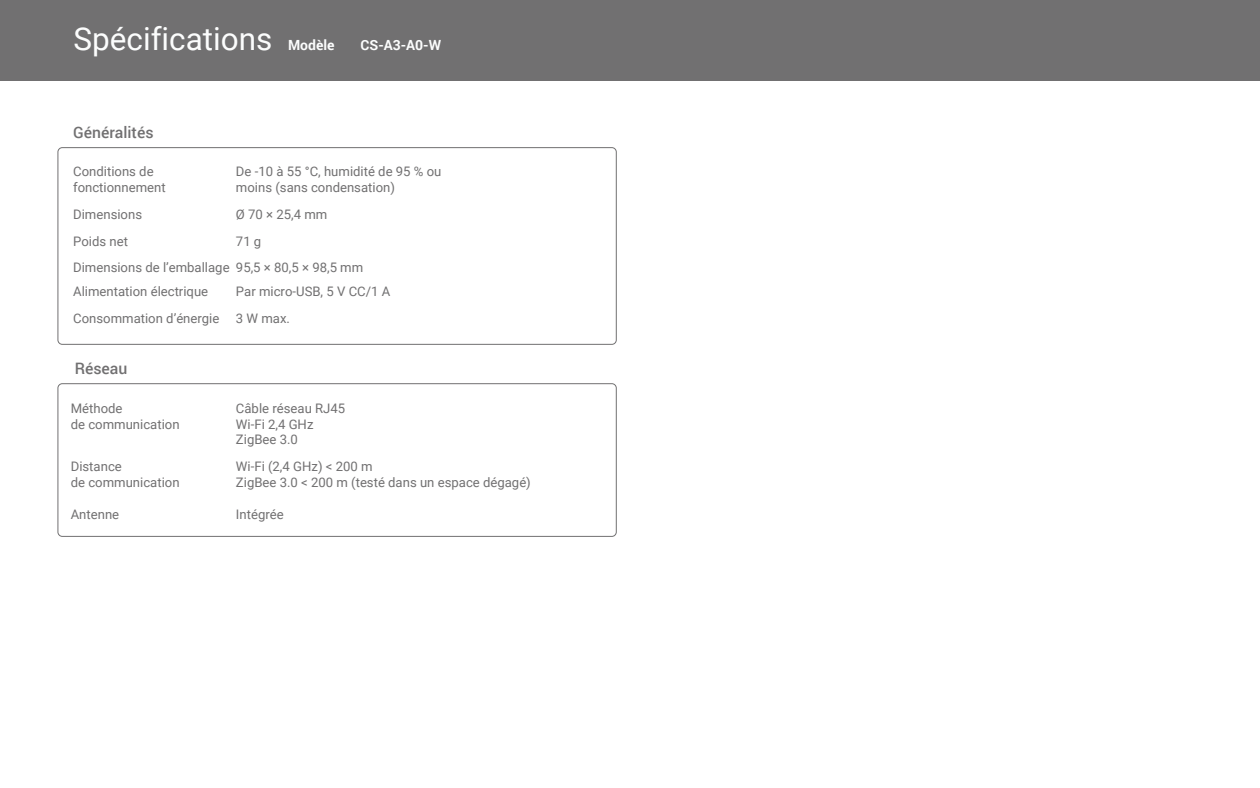
<style>
.page{position:relative;width:1260px;height:788px;background:#fff}
.page>*{position:absolute;margin:0;border:0;box-sizing:border-box;transform-origin:0 0}
.t1{font:31.5px "Roboto";color:#fcfdfd}
.t2{font:500 15.75px "Roboto";color:#717071}
.t3{font:700 14px "Roboto";color:#fcfdfd}
.t4{font:13.12px/15.8px "Roboto";color:#717071}
</style>
<div class="page">
<div style="left:0;top:0;width:1260px;height:80px;background:#717071"></div>
<div style="left:57px;top:383px;width:560px;height:153px;border:1px solid #717071;border-radius:4px"></div>
<div style="left:57px;top:147px;width:560px;height:198px;border:1px solid #717071;border-radius:4px"></div>
<h1 class="t1" style="left:74px;top:17px;width:200px">Spécifications</h1>
<p class="t3" style="left:288px;top:35px;width:48px">Modèle</p>
<p class="t3" style="left:361px;top:35px;width:82px">CS-A3-A0-W</p>
<p class="t2" style="left:73px;top:121px;width:82px">Généralités</p>
<p class="t4" style="left:73px;top:163px;width:94px">Conditions de fonctionnement</p>
<p class="t4" style="left:236px;top:163px;width:207px">De -10 à 55 °C, humidité de 95 % ou moins (sans condensation)</p>
<p class="t4" style="left:73px;top:206px;width:70px">Dimensions</p>
<p class="t4" style="left:236px;top:206px;width:93px">Ø 70 × 25,4 mm</p>
<p class="t4" style="left:73px;top:233px;width:56px">Poids net</p>
<p class="t4" style="left:236px;top:233px;width:27px">71 g</p>
<p class="t4" style="left:73px;top:255px;width:292px;line-height:24px">Dimensions de l’emballage 95,5 × 80,5 × 98,5 mm<br>Alimentation électrique</p>
<p class="t4" style="left:236px;top:283px;width:156px">Par micro-USB, 5 V CC/1 A</p>
<p class="t4" style="left:73px;top:310px;width:148px">Consommation d’énergie</p>
<p class="t4" style="left:236px;top:310px;width:56px">3 W max.</p>
<p class="t2" style="left:75px;top:358px;width:54px">Réseau</p>
<p class="t4" style="left:71px;top:400px;width:110px">Méthode<br>de communication</p>
<p class="t4" style="left:236px;top:400px;width:111px">Câble réseau RJ45<br>Wi-Fi 2,4 GHz<br>ZigBee 3.0</p>
<p class="t4" style="left:71px;top:458px;width:110px">Distance<br>de communication</p>
<p class="t4" style="left:236px;top:458px;width:296px">Wi-Fi (2,4 GHz) &lt; 200 m<br>ZigBee 3.0 &lt; 200 m (testé dans un espace dégagé)</p>
<p class="t4" style="left:71px;top:505px;width:50px">Antenne</p>
<p class="t4" style="left:236px;top:505px;width:49px">Intégrée</p>
</div>
